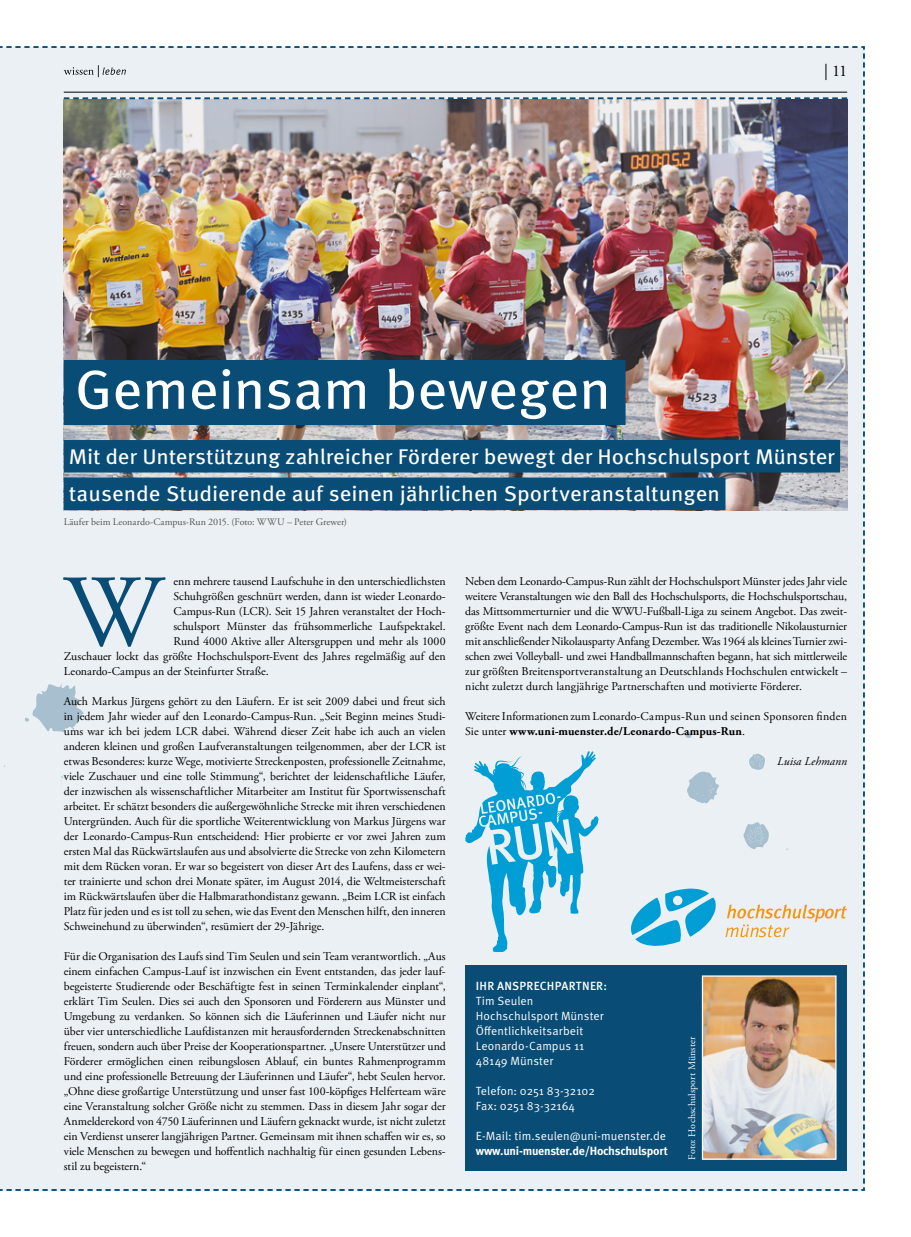
<style>
.page{position:relative;width:911px;height:1237px;background:#fff}
.page>*{position:absolute;margin:0;border:0;box-sizing:border-box;transform-origin:0 0}
.t1{font:102.38px "Adobe Garamond Pro";color:#094c75}
.t2{font:55px "Meta OT";letter-spacing:-.01em;color:#fff;scale:1.06 1}
.t3{font:21.25px/37.5px "Meta OT";letter-spacing:-.005em;color:#fff;scale:1.06 1}
.t4{font:16.25px "Adobe Garamond Pro";color:#000}
.t5{font:11.88px/15px "Adobe Garamond Pro";color:#000;text-align:justify}
.t6{font:11.88px/15px "Meta OT";letter-spacing:.005em;color:#fff}
.t7{font:700 11.88px "Meta OT";letter-spacing:-.02em;color:#fff}
.t8{font:500 11.88px "Meta OT";letter-spacing:.02em;color:#fff}
.t9{font:italic 11.88px "Adobe Garamond Pro";letter-spacing:.01em;color:#000}
.t10{font:10px "Adobe Garamond Pro";letter-spacing:-.005em;color:#575756}
.t11{font:10px "Adobe Garamond Pro";letter-spacing:.015em;color:#fff}
.s1{font-weight:700}
</style>
<div class="page">
<img style="left:0;top:46px;width:865px;height:1145px">
<div style="left:64px;top:360px;width:561px;height:65px;background:#094c75"></div>
<div style="left:64px;top:440px;width:776px;height:32px;background:#094c75"></div>
<div style="left:64px;top:477px;width:661px;height:33px;background:#094c75"></div>
<h3 class="t4" style="left:824px;top:61px;width:24px">| 11</h3>
<h2 class="t2" style="left:75px;top:355px;width:507px">Gemeinsam bewegen</h2>
<h3 class="t3" style="left:69px;top:438px;width:724px">Mit der Unterstützung zahlreicher Förderer bewegt der Hochschulsport Münster tausende Studierende auf seinen jährlichen Sportveranstaltungen</h3>
<p class="t10" style="left:64px;top:516px;width:285px">Läufer beim Leonardo-Campus-Run 2015. (Foto: WWU – Peter Grewer)</p>
<h1 class="t1" style="left:64px;top:551px;width:100px">W</h1>
<p class="t5" style="left:173px;top:574px;width:274px">enn mehrere tausend Laufschuhe in den unterschiedlichsten</p>
<p class="t5" style="left:173px;top:589px;width:274px">Schuhgrößen geschnürt werden, dann ist wieder Leonardo-</p>
<p class="t5" style="left:173px;top:604px;width:274px">Campus-Run (LCR). Seit 15 Jahren veranstaltet der Hoch-</p>
<p class="t5" style="left:173px;top:619px;width:274px">schulsport Münster das frühsommerliche Laufspektakel.</p>
<p class="t5" style="left:173px;top:634px;width:274px">Rund 4000 Aktive aller Altersgruppen und mehr als 1000</p>
<p class="t5" style="left:64px;top:649px;width:383px">Zuschauer lockt das größte Hochschulsport-Event des Jahres regelmäßig auf den</p>
<p class="t5" style="left:64px;top:664px;width:206px">Leonardo-Campus an der Steinfurter Straße.</p>
<p class="t5" style="left:64px;top:694px;width:383px">Auch Markus Jürgens gehört zu den Läufern. Er ist seit 2009 dabei und freut sich in jedem Jahr wieder auf den Leonardo-Campus-Run. „Seit Beginn meines Studi&shy;ums war ich bei jedem LCR dabei. Während dieser Zeit habe ich auch an vielen anderen kleinen und großen Laufveranstaltungen teilgenommen, aber der LCR ist etwas Besonderes: kurze Wege, motivierte Streckenposten, professionelle Zeitnahme, viele Zuschauer und eine tolle Stimmung“, berichtet der leidenschaftliche Läufer, der inzwischen als wissenschaftlicher Mitarbeiter am Institut für Sportwissenschaft arbeitet. Er schätzt besonders die außergewöhnliche Strecke mit ihren verschiedenen Untergründen. Auch für die sportliche Weiterentwicklung von Markus Jürgens war der Leonardo-Campus-Run entscheidend: Hier probierte er vor zwei Jahren zum ersten Mal das Rückwärtslaufen aus und absolvierte die Strecke von zehn Kilometern mit dem Rücken voran. Er war so begeistert von dieser Art des Laufens, dass er wei&shy;ter trainierte und schon drei Monate später, im August 2014, die Weltmeisterschaft im Rückwärtslaufen über die Halbmarathondistanz gewann. „Beim LCR ist einfach Platz für jeden und es ist toll zu sehen, wie das Event den Menschen hilft, den inneren Schweinehund zu überwinden“, resümiert der 29-Jährige.</p>
<p class="t5" style="left:64px;top:949px;width:383px">Für die Organisation des Laufs sind Tim Seulen und sein Team verantwortlich. „Aus einem einfachen Campus-Lauf ist inzwischen ein Event entstanden, das jeder lauf&shy;begeisterte Studierende oder Beschäftigte fest in seinen Terminkalender einplant“, erklärt Tim Seulen. Dies sei auch den Sponsoren und Förderern aus Münster und Umgebung zu verdanken. So können sich die Läuferinnen und Läufer nicht nur über vier unterschiedliche Laufdistanzen mit herausfordernden Streckenabschnitten freuen, sondern auch über Preise der Kooperationspartner. „Unsere Unterstützer und Förderer ermöglichen einen reibungslosen Ablauf, ein buntes Rahmenprogramm und eine professionelle Betreuung der Läuferinnen und Läufer“, hebt Seulen hervor. „Ohne diese großartige Unterstützung und unser fast 100-köpfiges Helferteam wäre eine Veranstaltung solcher Größe nicht zu stemmen. Dass in diesem Jahr sogar der Anmelderekord von 4750 Läuferinnen und Läufern geknackt wurde, ist nicht zuletzt ein Verdienst unserer langjährigen Partner. Gemeinsam mit ihnen schaffen wir es, so viele Menschen zu bewegen und hoffentlich nachhaltig für einen gesunden Lebens&shy;stil zu begeistern.“</p>
<p class="t5" style="left:465px;top:574px;width:383px">Neben dem Leonardo-Campus-Run zählt der Hochschulsport Münster jedes Jahr viele weitere Veranstaltungen wie den Ball des Hochschulsports, die Hochschulsportschau, das Mittsommerturnier und die WWU-Fußball-Liga zu seinem Angebot. Das zweit&shy;größte Event nach dem Leonardo-Campus-Run ist das traditionelle Nikolausturnier mit anschließender Nikolausparty Anfang Dezember. Was 1964 als kleines Turnier zwi&shy;schen zwei Volleyball- und zwei Handballmannschaften begann, hat sich mittlerweile zur größten Breitensportveranstaltung an Deutschlands Hochschulen entwickelt – nicht zuletzt durch langjährige Partnerschaften und motivierte Förderer.</p>
<p class="t5" style="left:465px;top:709px;width:383px">Weitere Informationen zum Leonardo-Campus-Run und seinen Sponsoren finden<br>Sie unter <span class="s1">www.uni-muenster.de/Leonardo-Campus-Run</span>.</p>
<p class="t9" style="left:777px;top:754px;width:71px">Luisa Lehmann</p>
<p class="t8" style="left:476px;top:979px;width:133px">IHR ANSPRECHPARTNER:</p>
<p class="t6" style="left:476px;top:994px;width:129px">Tim Seulen<br>Hochschulsport Münster<br>Öffentlichkeitsarbeit<br>Leonardo-Campus 11<br>48149 Münster</p>
<p class="t6" style="left:476px;top:1084px;width:121px">Telefon: 0251 83-32102<br>Fax: 0251 83-32164</p>
<p class="t6" style="left:476px;top:1129px;width:192px">E-Mail: tim.seulen@uni-muenster.de</p>
<p class="t7" style="left:476px;top:1143px;width:193px">www.uni-muenster.de/Hochschulsport</p>
<p class="t11" style="left:686px;top:1159px;width:125px;rotate:-90deg">Foto: Hochschulsport Münster</p>
</div>
